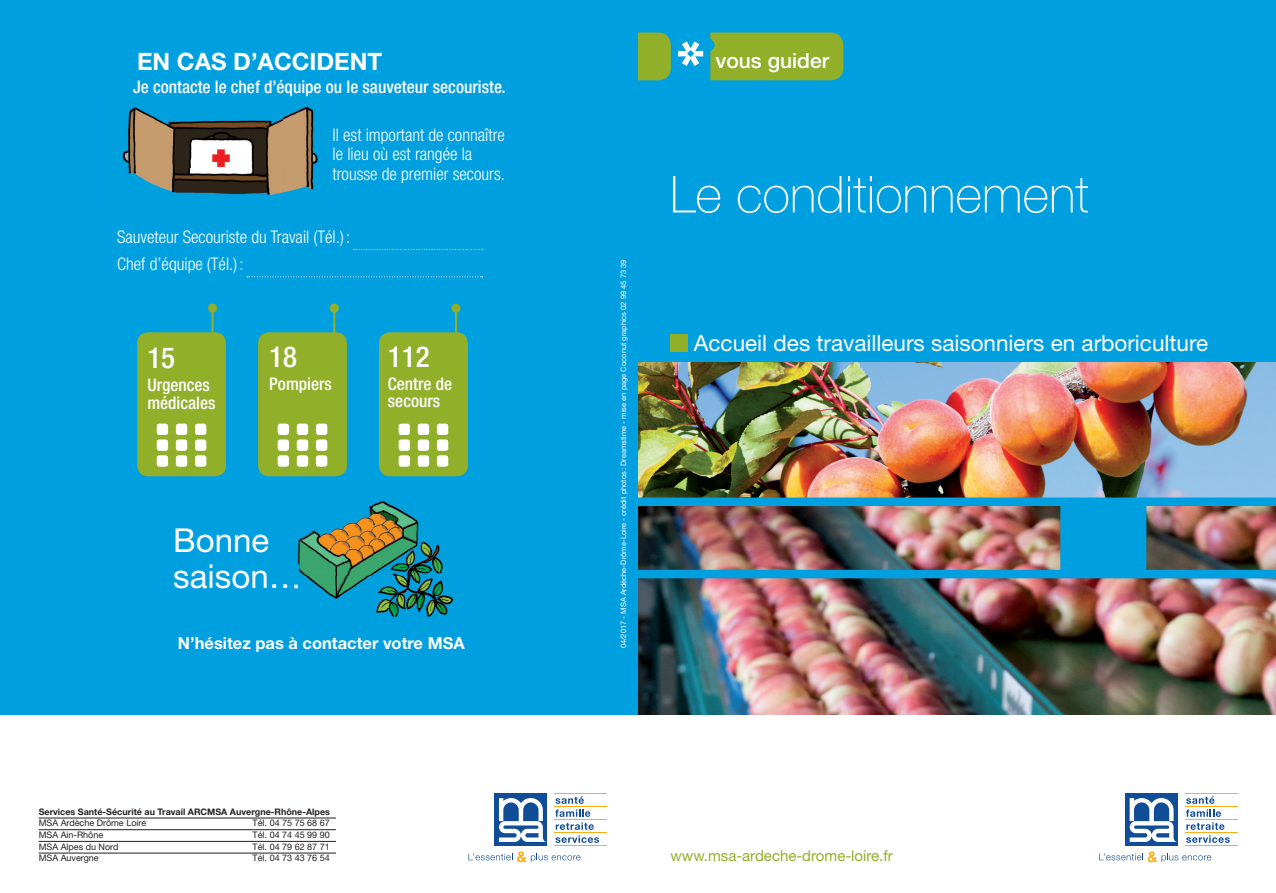
<style>
.page{position:relative;width:1276px;height:893px;background:#fff}
.page>*{position:absolute;margin:0;border:0;box-sizing:border-box;transform-origin:0 0}
.t1{font:100 51px "Helvetica Neue";color:#fff}
.t2{font:33px/36px "Helvetica Neue";color:#fff}
.t3{font:500 condensed 28.95px "Helvetica Neue";color:#fff}
.t4{font:700 23.85px "Helvetica Neue";color:#fff}
.t5{font:22.5px "Helvetica Neue";color:#fff}
.t6{font:500 21px "Helvetica Neue";color:#fff}
.t7{font:300 condensed 17.4px/19.6px "Helvetica Neue";color:#fff}
.t8{font:500 condensed 17.4px/17.4px "Helvetica Neue";color:#fff}
.t9{font:700 16.5px "Helvetica Neue";color:#fff}
.t10{font:15px "Helvetica Neue";color:#92af2a}
.t11{font:9px "Helvetica Neue";color:#231f20}
.t12{font:700 9px "Helvetica Neue";color:#231f20}
.t13{font:7.5px "Helvetica Neue";color:#fff}
</style>
<div class="page">
<img style="left:638px;top:361px;width:638px;height:136px">
<div style="left:638px;top:0;width:638px;height:361px;background:#009fdf"></div>
<img style="left:638px;top:578px;width:638px;height:137px">
<div style="left:670px;top:334px;width:17px;height:17px;background:#92af2a"></div>
<div style="left:710px;top:33px;width:133px;height:47px;background:#92af2a"></div>
<div style="left:638px;top:33px;width:33px;height:47px;background:#92af2a"></div>
<svg style="left:678px;top:41px;width:25px;height:25px"></svg>
<img style="left:638px;top:497px;width:638px;height:81px">
<div style="left:0;top:0;width:638px;height:715px;background:#009fdf"></div>
<svg style="left:555px;top:796px;width:44px;height:47px"></svg>
<hr style="left:554px;top:794px;width:53px;height:1px;background:#faaf18">
<hr style="left:554px;top:807px;width:53px;height:1px;background:#faaf18">
<hr style="left:554px;top:820px;width:53px;height:1px;background:#faaf18">
<hr style="left:554px;top:833px;width:53px;height:1px;background:#faaf18">
<hr style="left:554px;top:846px;width:53px;height:1px;background:#faaf18">
<div style="left:494px;top:794px;width:53px;height:52px;background:#0f4d96"></div>
<svg style="left:499px;top:798px;width:47px;height:44px"></svg>
<svg style="left:468px;top:851px;width:112px;height:11px"></svg>
<svg style="left:1186px;top:796px;width:43px;height:47px"></svg>
<hr style="left:1185px;top:794px;width:52px;height:1px;background:#faaf18">
<hr style="left:1185px;top:807px;width:52px;height:1px;background:#faaf18">
<hr style="left:1185px;top:820px;width:52px;height:1px;background:#faaf18">
<hr style="left:1185px;top:833px;width:52px;height:1px;background:#faaf18">
<hr style="left:1185px;top:846px;width:52px;height:1px;background:#faaf18">
<div style="left:1125px;top:794px;width:53px;height:52px;background:#0f4d96"></div>
<svg style="left:1129px;top:798px;width:48px;height:44px"></svg>
<svg style="left:1099px;top:851px;width:112px;height:11px"></svg>
<svg style="left:354px;top:249px;width:129px;height:1px"></svg>
<svg style="left:247px;top:276px;width:236px;height:1px"></svg>
<div style="left:137px;top:332px;width:89px;height:144px;background:#92af2a;border-radius:11px"></div>
<div style="left:258px;top:332px;width:89px;height:144px;background:#92af2a;border-radius:11px"></div>
<div style="left:379px;top:332px;width:89px;height:144px;background:#92af2a;border-radius:11px"></div>
<div style="left:157px;top:424px;width:11px;height:11px;background:#fff;border-radius:3px"></div>
<div style="left:176px;top:424px;width:11px;height:11px;background:#fff;border-radius:3px"></div>
<div style="left:195px;top:424px;width:11px;height:11px;background:#fff;border-radius:3px"></div>
<div style="left:157px;top:439px;width:11px;height:12px;background:#fff;border-radius:3px"></div>
<div style="left:176px;top:439px;width:11px;height:12px;background:#fff;border-radius:3px"></div>
<div style="left:195px;top:439px;width:11px;height:12px;background:#fff;border-radius:3px"></div>
<div style="left:157px;top:455px;width:11px;height:12px;background:#fff;border-radius:3px"></div>
<div style="left:176px;top:455px;width:11px;height:12px;background:#fff;border-radius:3px"></div>
<div style="left:195px;top:455px;width:11px;height:12px;background:#fff;border-radius:3px"></div>
<div style="left:278px;top:424px;width:11px;height:11px;background:#fff;border-radius:3px"></div>
<div style="left:297px;top:424px;width:11px;height:11px;background:#fff;border-radius:3px"></div>
<div style="left:316px;top:424px;width:11px;height:11px;background:#fff;border-radius:3px"></div>
<div style="left:278px;top:439px;width:11px;height:12px;background:#fff;border-radius:3px"></div>
<div style="left:297px;top:439px;width:11px;height:12px;background:#fff;border-radius:3px"></div>
<div style="left:316px;top:439px;width:11px;height:12px;background:#fff;border-radius:3px"></div>
<div style="left:278px;top:455px;width:11px;height:12px;background:#fff;border-radius:3px"></div>
<div style="left:297px;top:455px;width:11px;height:12px;background:#fff;border-radius:3px"></div>
<div style="left:316px;top:455px;width:11px;height:12px;background:#fff;border-radius:3px"></div>
<div style="left:398px;top:424px;width:12px;height:11px;background:#fff;border-radius:3px"></div>
<div style="left:418px;top:424px;width:11px;height:11px;background:#fff;border-radius:3px"></div>
<div style="left:437px;top:424px;width:11px;height:11px;background:#fff;border-radius:3px"></div>
<div style="left:398px;top:439px;width:12px;height:12px;background:#fff;border-radius:3px"></div>
<div style="left:418px;top:439px;width:11px;height:12px;background:#fff;border-radius:3px"></div>
<div style="left:437px;top:439px;width:11px;height:12px;background:#fff;border-radius:3px"></div>
<div style="left:398px;top:455px;width:12px;height:12px;background:#fff;border-radius:3px"></div>
<div style="left:418px;top:455px;width:11px;height:12px;background:#fff;border-radius:3px"></div>
<div style="left:437px;top:455px;width:11px;height:12px;background:#fff;border-radius:3px"></div>
<hr style="left:211px;top:310px;width:3px;height:27px;background:#92af2a">
<div style="left:208px;top:304px;width:9px;height:9px;background:#92af2a;border-radius:50%"></div>
<hr style="left:333px;top:310px;width:2px;height:27px;background:#92af2a">
<div style="left:330px;top:304px;width:9px;height:9px;background:#92af2a;border-radius:50%"></div>
<hr style="left:455px;top:310px;width:2px;height:27px;background:#92af2a">
<div style="left:451px;top:304px;width:9px;height:9px;background:#92af2a;border-radius:50%"></div>
<img style="left:297px;top:501px;width:157px;height:116px">
<img style="left:294px;top:565px;width:4px;height:24px">
<img style="left:122px;top:107px;width:70px;height:62px">
<img style="left:192px;top:118px;width:91px;height:51px">
<img style="left:283px;top:96px;width:35px;height:97px">
<img style="left:128px;top:169px;width:156px;height:26px">
<img style="left:290px;top:94px;width:19px;height:2px">
<hr style="left:39px;top:818px;width:297px;height:1px;background:#231f20">
<hr style="left:39px;top:829px;width:297px;height:1px;background:#231f20">
<hr style="left:39px;top:841px;width:297px;height:1px;background:#231f20">
<hr style="left:39px;top:853px;width:297px;height:1px;background:#231f20">
<h3 class="t4" style="left:137px;top:46px;width:247px">EN CAS D’ACCIDENT</h3>
<p class="t8" style="left:133px;top:78px;width:374px">Je contacte le chef d’équipe ou le sauveteur secouriste.</p>
<p class="t7" style="left:333px;top:124px;width:174px">Il est important de connaître le lieu où est rangée la trousse de premier secours.</p>
<p class="t7" style="left:117px;top:223px;width:235px;line-height:27.2px">Sauveteur Secouriste du Travail (Tél.) :<br>Chef d’équipe (Tél.) :</p>
<h3 class="t3" style="left:147px;top:341px;width:29px">15</h3>
<p class="t8" style="left:147px;top:376px;width:70px">Urgences médicales</p>
<h3 class="t3" style="left:269px;top:340px;width:29px">18</h3>
<p class="t8" style="left:269px;top:375px;width:64px">Pompiers</p>
<h3 class="t3" style="left:388px;top:340px;width:43px">112</h3>
<p class="t8" style="left:388px;top:375px;width:66px">Centre de secours</p>
<h2 class="t2" style="left:173px;top:522px;width:130px">Bonne saison…</h2>
<p class="t9" style="left:178px;top:633px;width:288px">N’hésitez pas à contacter votre MSA</p>
<p class="t12" style="left:39px;top:806px;width:293px">Services Santé-Sécurité au Travail ARCMSA Auvergne-Rhône-Alpes</p>
<p class="t11" style="left:39px;top:818px;width:109px">MSA Ardèche Drôme Loire</p>
<p class="t11" style="left:253px;top:818px;width:79px">Tél. 04 75 75 68 67</p>
<p class="t11" style="left:39px;top:829px;width:66px">MSA Ain-Rhône</p>
<p class="t11" style="left:253px;top:829px;width:79px">Tél. 04 74 45 99 90</p>
<p class="t11" style="left:39px;top:841px;width:81px">MSA Alpes du Nord</p>
<p class="t11" style="left:253px;top:841px;width:79px">Tél. 04 79 62 87 71</p>
<p class="t11" style="left:39px;top:853px;width:61px">MSA Auvergne</p>
<p class="t11" style="left:253px;top:853px;width:79px">Tél. 04 73 43 76 54</p>
<p class="t13" style="left:619px;top:648px;width:390px;rotate:-90deg">04/2017 - MSA Ardèche-Drôme-Loire - crédit photos : Dreamstime - mise en page Coconut graphics 02 99 45 73 39</p>
<p class="t6" style="left:715px;top:48px;width:115px">vous guider</p>
<h1 class="t1" style="left:670px;top:165px;width:420px">Le conditionnement</h1>
<p class="t5" style="left:694px;top:329px;width:516px">Accueil des travailleurs saisonniers en arboriculture</p>
<p class="t10" style="left:670px;top:847px;width:224px">www.msa-ardeche-drome-loire.fr</p>
</div>
